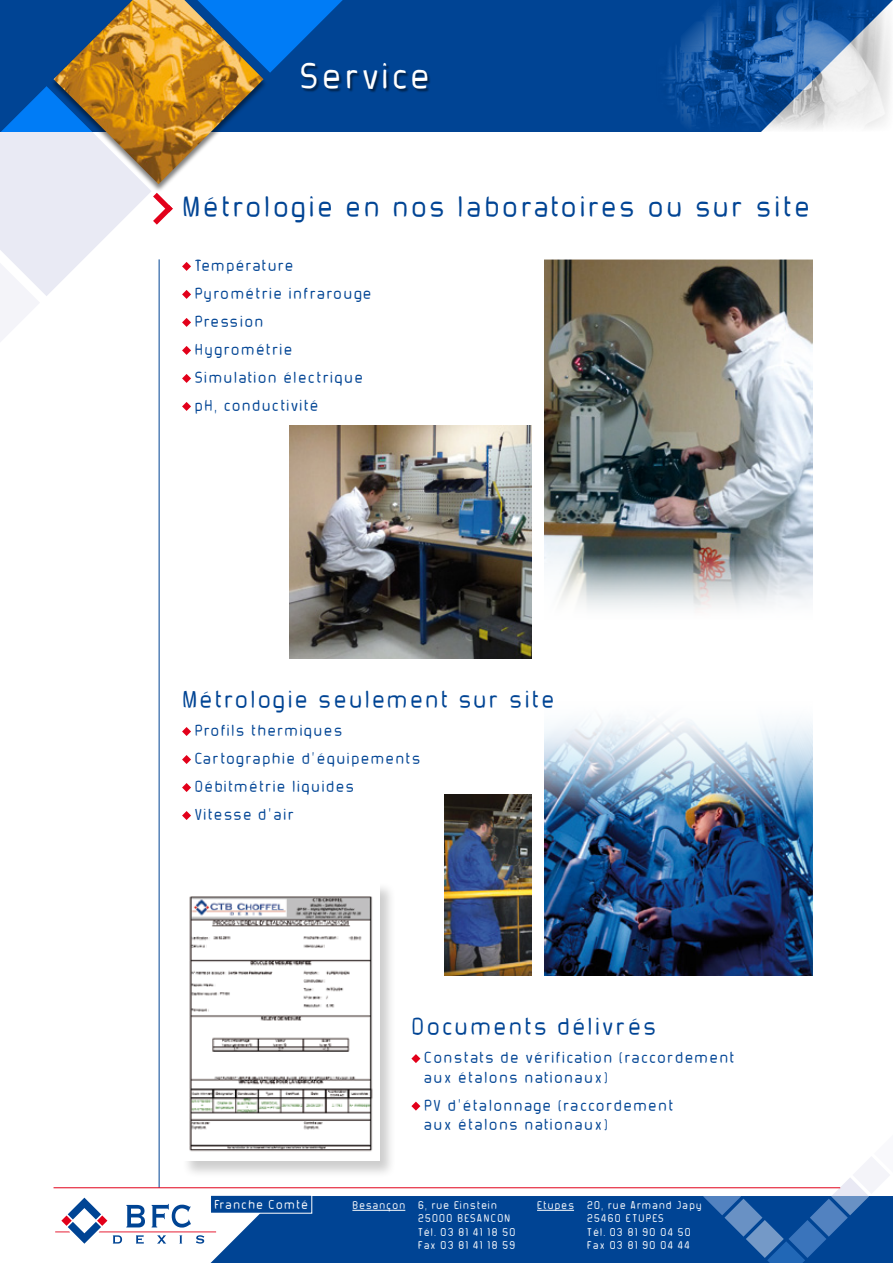
<style>
.page{position:relative;width:893px;height:1263px;background:#fff}
.page>*{position:absolute;margin:0;border:0;box-sizing:border-box;transform-origin:0 0}
.t1{font:45px "Forgotten Futurist Rotten";letter-spacing:.085em;color:#fff}
.t2{font:36px "Forgotten Futurist Rotten";letter-spacing:.1em;color:#004494}
.t3{font:30px "Forgotten Futurist Rotten";letter-spacing:.1em;color:#004494}
.t4{font:19.5px/28px "Forgotten Futurist Rotten";letter-spacing:.1em;color:#004494}
.t5{font:15.6px "Forgotten Futurist Rotten";letter-spacing:.1em;color:#fff}
.t6{font:13.5px/13.5px "Forgotten Futurist Rotten";letter-spacing:.1em;color:#fff}
</style>
<div class="page">
<div style="left:0;top:0;width:893px;height:132px;background:#004494"></div>
<svg style="left:268px;top:0;width:75px;height:73px"></svg>
<div style="left:211px;top:1196px;width:449px;height:67px;background:#004494"></div>
<svg style="left:660px;top:1157px;width:233px;height:106px"></svg>
<div style="left:49px;top:1191px;width:173px;height:59px;background:#fff"></div>
<svg style="left:55px;top:1198px;width:161px;height:46px"></svg>
<div style="left:211px;top:1195px;width:101px;height:18px;background:#004494"></div>
<div style="left:210px;top:1195px;width:102px;height:18px;border:1px solid #fff"></div>
<hr style="left:352px;top:1210px;width:53px;height:1px;background:#fff">
<hr style="left:537px;top:1210px;width:37px;height:1px;background:#fff">
<div style="left:49px;top:0;width:219px;height:192px;background:#000;opacity:.5"></div>
<img style="left:54px;top:0;width:209px;height:184px">
<img style="left:666px;top:0;width:227px;height:132px">
<div style="left:301px;top:63px;width:130px;height:31px;background:#000;opacity:.5"></div>
<hr style="left:159px;top:259px;width:1px;height:929px;background:#004494">
<img style="left:544px;top:719px;width:269px;height:257px">
<hr style="left:54px;top:1187px;width:786px;height:1px;background:#e2001a">
<svg style="left:0;top:86px;width:173px;height:265px"></svg>
<svg style="left:182px;top:262px;width:9px;height:9px"></svg>
<svg style="left:182px;top:290px;width:9px;height:9px"></svg>
<svg style="left:182px;top:318px;width:9px;height:9px"></svg>
<svg style="left:182px;top:346px;width:9px;height:9px"></svg>
<svg style="left:182px;top:374px;width:9px;height:9px"></svg>
<svg style="left:182px;top:402px;width:9px;height:9px"></svg>
<svg style="left:182px;top:727px;width:9px;height:9px"></svg>
<svg style="left:182px;top:755px;width:9px;height:9px"></svg>
<svg style="left:182px;top:783px;width:9px;height:9px"></svg>
<svg style="left:182px;top:811px;width:9px;height:9px"></svg>
<svg style="left:411px;top:1054px;width:9px;height:9px"></svg>
<svg style="left:411px;top:1101px;width:9px;height:9px"></svg>
<img style="left:444px;top:794px;width:87px;height:182px">
<div style="left:182px;top:882px;width:215px;height:296px;background:#000;opacity:.2"></div>
<img style="left:182px;top:882px;width:197px;height:279px">
<img style="left:290px;top:425px;width:241px;height:233px">
<img style="left:544px;top:259px;width:269px;height:351px">
<h1 class="t1" style="left:300px;top:58px;width:131px">Service</h1>
<h2 class="t2" style="left:182px;top:192px;width:629px">Métrologie en nos laboratoires ou sur site</h2>
<p class="t4" style="left:195px;top:253px;width:178px">Température<br>Pyrométrie infrarouge<br>Pression<br>Hygrométrie<br>Simulation électrique pH, conductivité</p>
<h3 class="t3" style="left:182px;top:687px;width:373px">Métrologie seulement sur site</h3>
<p class="t4" style="left:195px;top:718px;width:227px">Profils thermiques<br>Cartographie d’équipements<br>Débitmétrie liquides<br>Vitesse d’air</p>
<h3 class="t3" style="left:411px;top:1014px;width:246px">Documents délivrés</h3>
<p class="t4" style="left:424px;top:1049px;width:311px;line-height:19.5px">Constats de vérification (raccordement aux étalons nationaux)</p>
<p class="t4" style="left:424px;top:1097px;width:250px;line-height:19.5px">PV d’étalonnage (raccordement aux étalons nationaux)</p>
<p class="t5" style="left:215px;top:1198px;width:95px">Franche Comté</p>
<p class="t6" style="left:352px;top:1199px;width:54px">Besançon</p>
<p class="t6" style="left:537px;top:1199px;width:38px">Etupes</p>
<p class="t6" style="left:418px;top:1199px;width:99px">6, rue Einstein<br>25000 BESANCON<br>Tél. 03 81 41 18 50<br>Fax 03 81 41 18 59</p>
<p class="t6" style="left:587px;top:1199px;width:116px">20, rue Armand Japy<br>25460 ETUPES<br>Tél. 03 81 90 04 50<br>Fax 03 81 90 04 44</p>
</div>
